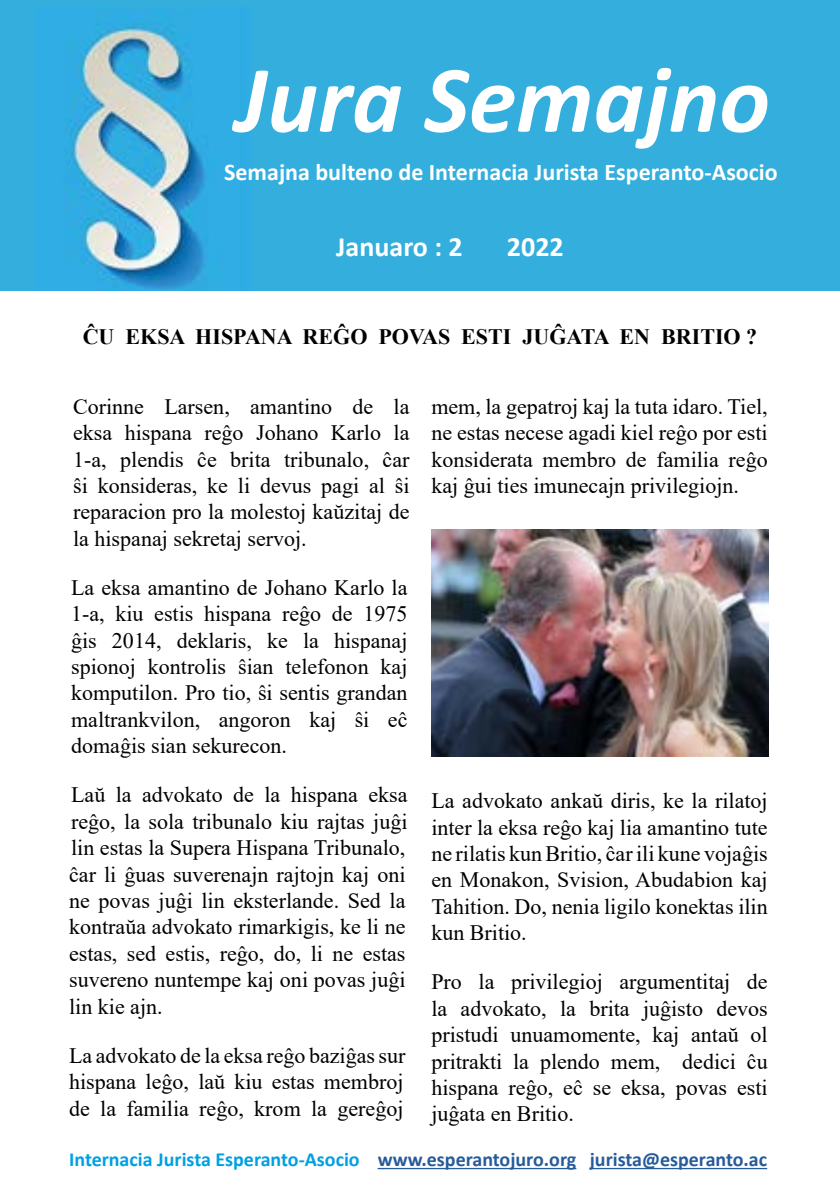
<style>
.page{position:relative;width:840px;height:1191px;background:#fff}
.page>*{position:absolute;margin:0;border:0;box-sizing:border-box;transform-origin:0 0}
.t1{font:italic 700 96px "Calibri";color:#fff}
.t2{font:700 28px "Calibri";color:#fff}
.t3{font:700 24px "Calibri";color:#fff}
.t4{font:22px/26.4px "Times New Roman";color:#000;text-align:justify}
.t5{font:700 22px "Times New Roman";color:#000}
.t6{font:700 20px "Calibri";color:#275b9b}
.s1{color:#009fe3}
</style>
<div class="page">
<div style="left:0;top:0;width:839px;height:291px;background:#33aedd"></div>
<img style="left:65px;top:7px;width:140px;height:283px">
<hr style="left:377px;top:1167px;width:199px;height:2px;background:#275b9b">
<hr style="left:589px;top:1167px;width:177px;height:2px;background:#275b9b">
<img style="left:431px;top:529px;width:337px;height:227px">
<h1 class="t1" style="left:235px;top:32px;width:535px">Jura Semajno</h1>
<p class="t3" style="left:224px;top:155px;width:554px">Semajna bulteno de Internacia Jurista Esperanto-Asocio</p>
<p class="t2" style="left:336px;top:227px;width:128px">Januaro : 2</p>
<p class="t2" style="left:506px;top:227px;width:58px">2022</p>
<p class="t5" style="left:83px;top:320px;width:675px">ĈU EKSA HISPANA REĜO POVAS ESTI JUĜATA EN BRITIO ?</p>
<p class="t4" style="left:73px;top:392px;width:338px">Corinne Larsen, amantino de la eksa hispana reĝo Johano Karlo la 1-a, plendis ĉe brita tribunalo, ĉar ŝi konsideras, ke li devus pagi al ŝi reparacion pro la molestoj kaŭzitaj de la hispanaj sekretaj servoj.</p>
<p class="t4" style="left:71px;top:573px;width:338px">La eksa amantino de Johano Karlo la 1-a, kiu estis hispana reĝo de 1975 ĝis 2014, deklaris, ke la hispanaj spionoj kontrolis ŝian telefonon kaj komputilon. Pro tio, ŝi sentis grandan maltrankvilon, angoron kaj ŝi eĉ domaĝis sian sekurecon.</p>
<p class="t4" style="left:69px;top:781px;width:340px">Laŭ la advokato de la hispana eksa reĝo, la sola tribunalo kiu rajtas juĝi lin estas la Supera Hispana Tribunalo, ĉar li ĝuas suverenajn rajtojn kaj oni ne povas juĝi lin eksterlande. Sed la kontraŭa advokato rimarkigis, ke li ne estas, sed estis, reĝo, do, li ne estas suvereno nuntempe kaj oni povas juĝi lin kie ajn.</p>
<p class="t4" style="left:69px;top:1041px;width:338px">La advokato de la eksa reĝo baziĝas sur hispana leĝo, laŭ kiu estas membroj de la familia reĝo, krom la gereĝoj</p>
<p class="t4" style="left:431px;top:392px;width:338px">mem, la gepatroj kaj la tuta idaro. Tiel, ne estas necese agadi kiel reĝo por esti konsiderata membro de familia reĝo kaj ĝui ties imunecajn privilegiojn.</p>
<p class="t4" style="left:431px;top:787px;width:338px">La advokato ankaŭ diris, ke la rilatoj inter la eksa reĝo kaj lia amantino tute ne rilatis kun Britio, ĉar ili kune vojaĝis en Monakon, Svision, Abudabion kaj Tahition. Do, nenia ligilo konektas ilin kun Britio.</p>
<p class="t4" style="left:431px;top:968px;width:338px">Pro la privilegioj argumentitaj de la advokato, la brita juĝisto devos pristudi unuamomente, kaj antaŭ ol pritrakti la plendo mem, dedici ĉu hispana reĝo, eĉ se eksa, povas esti juĝata en Britio.</p>
<p class="t6" style="left:69px;top:1145px;width:699px"><span class="s1">Internacia Jurista Esperanto-Asocio</span> www.esperantojuro.org jurista@esperanto.ac</p>
</div>
